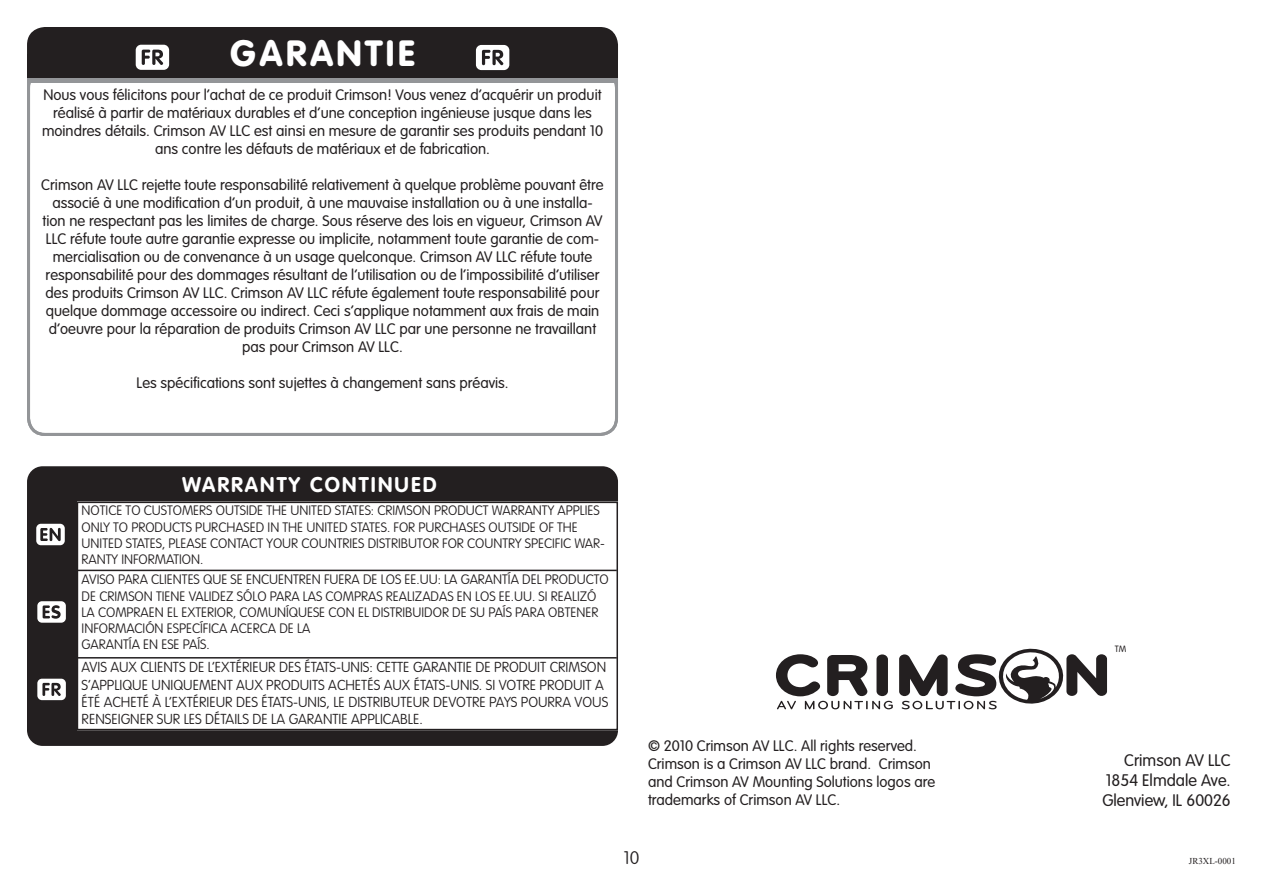
<style>
.page{position:relative;width:1263px;height:893px;background:#fff}
.page>*{position:absolute;margin:0;border:0;box-sizing:border-box;transform-origin:0 0}
.t1{font:900 36px "VAG Rounded Std";letter-spacing:.1em;color:#fff}
.t2{font:700 21px "VAG Rounded Std";letter-spacing:.1em;color:#fff}
.t3{font:100 18px "VAG Rounded Std";color:#231f20}
.t4{font:300 16.5px "VAG Rounded Std";color:#231f20}
.t5{font:300 15px/18px "VAG Rounded Std";color:#231f20;text-align:center}
.t6{font:100 14.25px/17.1px "VAG Rounded Std";color:#231f20}
.t7{font:100 13.5px/16.2px "VAG Rounded Std";color:#231f20}
.t8{font:9px "Times New Roman";color:#231f20}
.t9{font:300 9px "VAG Rounded Std";color:#231f20}
</style>
<div class="page">
<svg style="left:776px;top:648px;width:331px;height:61px"></svg>
<div style="left:27px;top:70px;width:591px;height:366px;border:3px solid #939598;border-radius:17px"></div>
<div style="left:27px;top:27px;width:591px;height:51px;background:#231f20;border-radius:18px"></div>
<div style="left:27px;top:54px;width:591px;height:24px;background:#231f20"></div>
<div style="left:27px;top:78px;width:591px;height:5px;background:#939598"></div>
<div style="left:136px;top:45px;width:33px;height:25px;background:#fff;border-radius:5px"></div>
<svg style="left:142px;top:50px;width:21px;height:15px"></svg>
<div style="left:476px;top:45px;width:33px;height:25px;background:#fff;border-radius:5px"></div>
<svg style="left:482px;top:50px;width:21px;height:15px"></svg>
<div style="left:27px;top:466px;width:591px;height:35px;background:#231f20"></div>
<div style="left:27px;top:500px;width:50px;height:230px;background:#231f20"></div>
<div style="left:77px;top:502px;width:541px;height:228px;border:2px solid #231f20"></div>
<hr style="left:78px;top:570px;width:539px;height:1px;background:#231f20">
<hr style="left:78px;top:657px;width:539px;height:2px;background:#231f20">
<div style="left:37px;top:601px;width:29px;height:22px;background:#fff;border-radius:5px"></div>
<svg style="left:43px;top:605px;width:18px;height:14px"></svg>
<div style="left:37px;top:679px;width:29px;height:21px;background:#fff;border-radius:5px"></div>
<svg style="left:42px;top:683px;width:19px;height:13px"></svg>
<div style="left:36px;top:524px;width:29px;height:21px;background:#fff;border-radius:5px"></div>
<svg style="left:40px;top:528px;width:21px;height:13px"></svg>
<svg style="left:27px;top:730px;width:591px;height:16px;background:#292526"></svg>
<p class="t1" style="left:230px;top:32px;width:186px">GARANTIE</p>
<p class="t5" style="left:42px;top:86px;width:562px">Nous vous félicitons pour l’achat de ce produit Crimson! Vous venez d’acquérir un produit réalisé à partir de matériaux durables et d’une conception ingénieuse jusque dans les moindres détails. Crimson AV LLC est ainsi en mesure de garantir ses produits pendant 10 ans contre les défauts de matériaux et de fabrication.</p>
<p class="t5" style="left:41px;top:176px;width:564px">Crimson AV LLC rejette toute responsabilité relativement à quelque problème pouvant être associé à une modification d’un produit, à une mauvaise installation ou à une installa&shy;tion ne respectant pas les limites de charge. Sous réserve des lois en vigueur, Crimson AV LLC réfute toute autre garantie expresse ou implicite, notamment toute garantie de com&shy;mercialisation ou de convenance à un usage quelconque. Crimson AV LLC réfute toute responsabilité pour des dommages résultant de l’utilisation ou de l’impossibilité d’utiliser des produits Crimson AV LLC. Crimson AV LLC réfute également toute responsabilité pour quelque dommage accessoire ou indirect. Ceci s’applique notamment aux frais de main d’oeuvre pour la réparation de produits Crimson AV LLC par une personne ne travaillant pas pour Crimson AV LLC.</p>
<p class="t5" style="left:136px;top:374px;width:374px">Les spécifications sont sujettes à changement sans préavis.</p>
<p class="t2" style="left:182px;top:472px;width:256px">WARRANTY CONTINUED</p>
<p class="t7" style="left:82px;top:503px;width:525px">NOTICE TO CUSTOMERS OUTSIDE THE UNITED STATES: CRIMSON PRODUCT WARRANTY APPLIES ONLY TO PRODUCTS PURCHASED IN THE UNITED STATES. FOR PURCHASES OUTSIDE OF THE UNITED STATES, PLEASE CONTACT YOUR COUNTRIES DISTRIBUTOR FOR COUNTRY SPECIFIC WAR-RANTY INFORMATION.</p>
<p class="t7" style="left:82px;top:572px;width:528px">AVISO PARA CLIENTES QUE SE ENCUENTREN FUERA DE LOS EE.UU: LA GARANTÍA DEL PRODUCTO DE CRIMSON TIENE VALIDEZ SÓLO PARA LAS COMPRAS REALIZADAS EN LOS EE.UU. SI REALIZÓ LA COMPRAEN EL EXTERIOR, COMUNÍQUESE CON EL DISTRIBUIDOR DE SU PAÍS PARA OBTENER INFORMACIÓN ESPECÍFICA ACERCA DE LA</p>
<p class="t7" style="left:82px;top:637px;width:129px">GARANTÍA EN ESE PAÍS.</p>
<p class="t6" style="left:82px;top:659px;width:528px">AVIS AUX CLIENTS DE L’EXTÉRIEUR DES ÉTATS-UNIS: CETTE GARANTIE DE PRODUIT CRIMSON S’APPLIQUE UNIQUEMENT AUX PRODUITS ACHETÉS AUX ÉTATS-UNIS. SI VOTRE PRODUIT A ÉTÉ ACHETÉ À L’EXTÉRIEUR DES ÉTATS-UNIS, LE DISTRIBUTEUR DEVOTRE PAYS POURRA VOUS RENSEIGNER SUR LES DÉTAILS DE LA GARANTIE APPLICABLE.</p>
<p class="t9" style="left:1115px;top:644px;width:13px">TM</p>
<p class="t5" style="left:648px;top:738px;width:270px">© 2010 Crimson AV LLC. All rights reserved.</p>
<p class="t5" style="left:648px;top:756px;width:289px;text-align:left">Crimson is a Crimson AV LLC brand. Crimson and Crimson AV Mounting Solutions logos are trademarks of Crimson AV LLC.</p>
<p class="t4" style="left:1124px;top:751px;width:108px">Crimson AV LLC</p>
<p class="t4" style="left:1106px;top:771px;width:126px">1854 Elmdale Ave.</p>
<p class="t4" style="left:1102px;top:790px;width:130px">Glenview, IL 60026</p>
<p class="t3" style="left:623px;top:847px;width:17px">10</p>
<p class="t8" style="left:1189px;top:855px;width:48px">JR3XL-0001</p>
</div>
